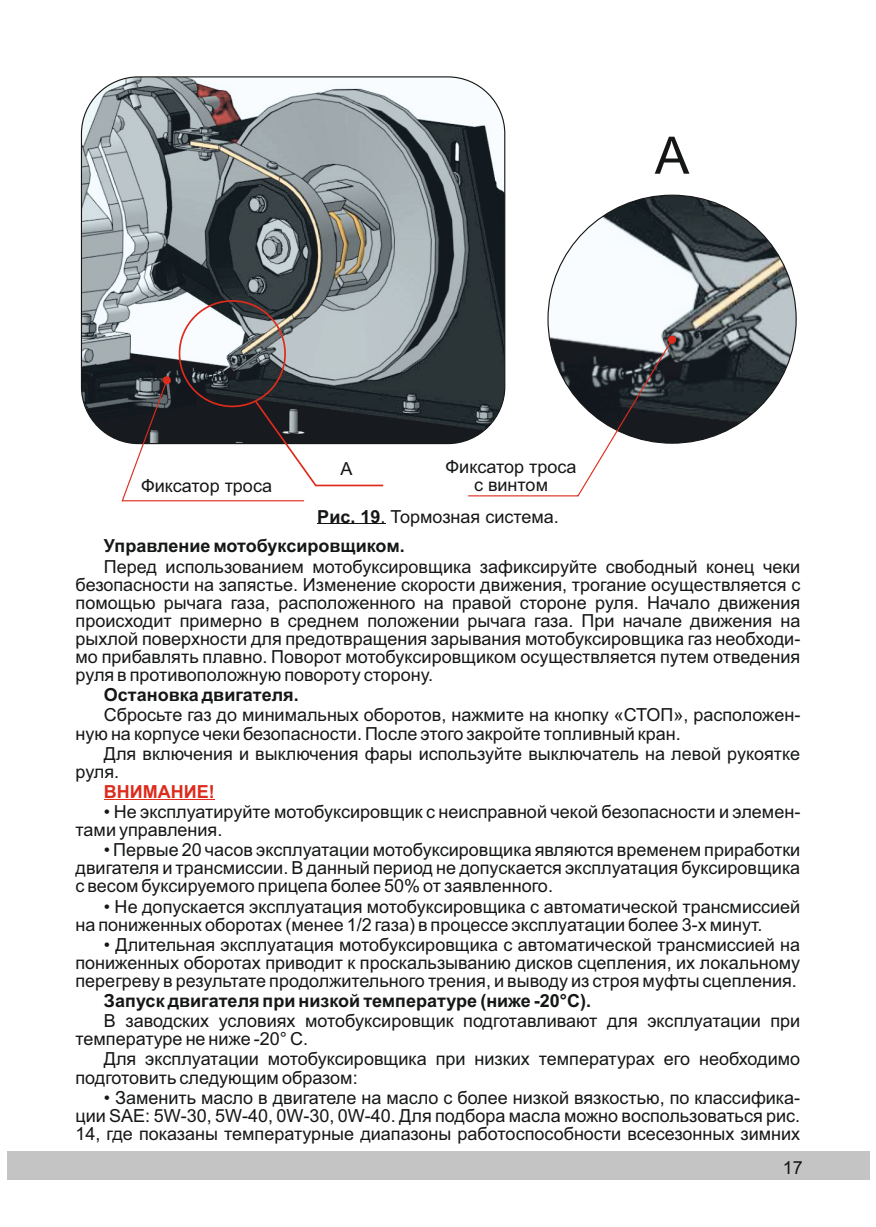
<style>
.page{position:relative;width:876px;height:1227px;background:#fff}
.page>*{position:absolute;margin:0;border:0;box-sizing:border-box;transform-origin:0 0}
.t1{font:51.6px "Arial";color:#151616}
.t2{font:18px/18px "Arial";color:#151616}
.t3{font:700 18px "Arial";color:#151616}
.t4{font:700 18px "Arial";color:#dd2b1c}
.s1{font-weight:700}
</style>
<div class="page">
<img style="left:81px;top:77px;width:423px;height:366px;border-radius:57px">
<svg style="left:121px;top:376px;width:264px;height:125px"></svg>
<img style="left:547px;top:195px;width:248px;height:248px;border-radius:50%">
<svg style="left:468px;top:335px;width:207px;height:161px"></svg>
<hr style="left:317px;top:523px;width:63px;height:1px;background:#151616">
<div style="left:8px;top:1151px;width:861px;height:29px;background:#c4c4c5"></div>
<hr style="left:104px;top:799px;width:105px;height:1px;background:#dd2b1c">
<h1 class="t1" style="left:654px;top:136px;width:36px">А</h1>
<p class="t2" style="left:141px;top:478px;width:132px">Фиксатор троса</p>
<p class="t2" style="left:445px;top:459px;width:132px;text-align:center">Фиксатор троса с винтом</p>
<p class="t2" style="left:317px;top:509px;width:243px"><span class="s1">Рис. 19</span>. Тормозная система.</p>
<p class="t2" style="left:340px;top:461px;width:14px">А</p>
<p class="t3" style="left:104px;top:539px;width:302px">Управление мотобуксировщиком.</p>
<p class="t2" style="left:75px;top:559px;width:726px;text-align:justify;text-indent:28px">Перед использованием мотобуксировщика зафиксируйте свободный конец чеки безопасности на запястье. Изменение скорости движения, трогание осуществляется с помощью рычага газа, расположенного на правой стороне руля. Начало движения происходит примерно в среднем положении рычага газа. При начале движения на рыхлой поверхности для предотвращения зарывания мотобуксировщика газ необходи&shy;мо прибавлять плавно. Поворот мотобуксировщиком осуществляется путем отведения руля в противоположную повороту сторону.</p>
<p class="t3" style="left:104px;top:688px;width:196px">Остановка двигателя.</p>
<p class="t2" style="left:75px;top:708px;width:725px;text-indent:28px">Сбросьте газ до минимальных оборотов, нажмите на кнопку «СТОП», расположен&shy;ную на корпусе чеки безопасности. После этого закройте топливный кран.</p>
<p class="t2" style="left:75px;top:746px;width:725px;text-indent:28px">Для включения и выключения фары используйте выключатель на левой рукоятке руля.</p>
<p class="t4" style="left:104px;top:784px;width:112px">ВНИМАНИЕ!</p>
<p class="t2" style="left:75px;top:804px;width:726px;text-indent:28px">• Не эксплуатируйте мотобуксировщик с неисправной чекой безопасности и элемен&shy;тами управления.</p>
<p class="t2" style="left:75px;top:842px;width:726px;text-align:justify;text-indent:28px">• Первые 20 часов эксплуатации мотобуксировщика являются временем приработки двигателя и трансмиссии. В данный период не допускается эксплуатация буксировщика с весом буксируемого прицепа более 50% от заявленного.</p>
<p class="t2" style="left:75px;top:899px;width:726px;text-indent:28px">• Не допускается эксплуатация мотобуксировщика с автоматической трансмиссией на пониженных оборотах (менее 1/2 газа) в процессе эксплуатации более 3-х минут.</p>
<p class="t2" style="left:75px;top:937px;width:725px;text-align:justify;text-indent:28px">• Длительная эксплуатация мотобуксировщика с автоматической трансмиссией на пониженных оборотах приводит к проскальзыванию дисков сцепления, их локальному перегреву в результате продолжительного трения, и выводу из строя муфты сцепления.</p>
<p class="t3" style="left:104px;top:994px;width:488px">Запуск двигателя при низкой температуре (ниже -20°С).</p>
<p class="t2" style="left:75px;top:1013px;width:726px;text-indent:28px">В заводских условиях мотобуксировщик подготавливают для эксплуатации при температуре не ниже -20° С.</p>
<p class="t2" style="left:75px;top:1051px;width:726px;text-indent:28px">Для эксплуатации мотобуксировщика при низких температурах его необходимо подготовить следующим образом:</p>
<p class="t2" style="left:75px;top:1090px;width:726px;text-align:justify;text-indent:28px">• Заменить масло в двигателе на масло с более низкой вязкостью, по классифика&shy;ции SAE: 5W-30, 5W-40, 0W-30, 0W-40. Для подбора масла можно воспользоваться рис.<br>14, где показаны температурные диапазоны работоспособности всесезонных зимних</p>
<p class="t2" style="left:782px;top:1160px;width:22px">17</p>
</div>
